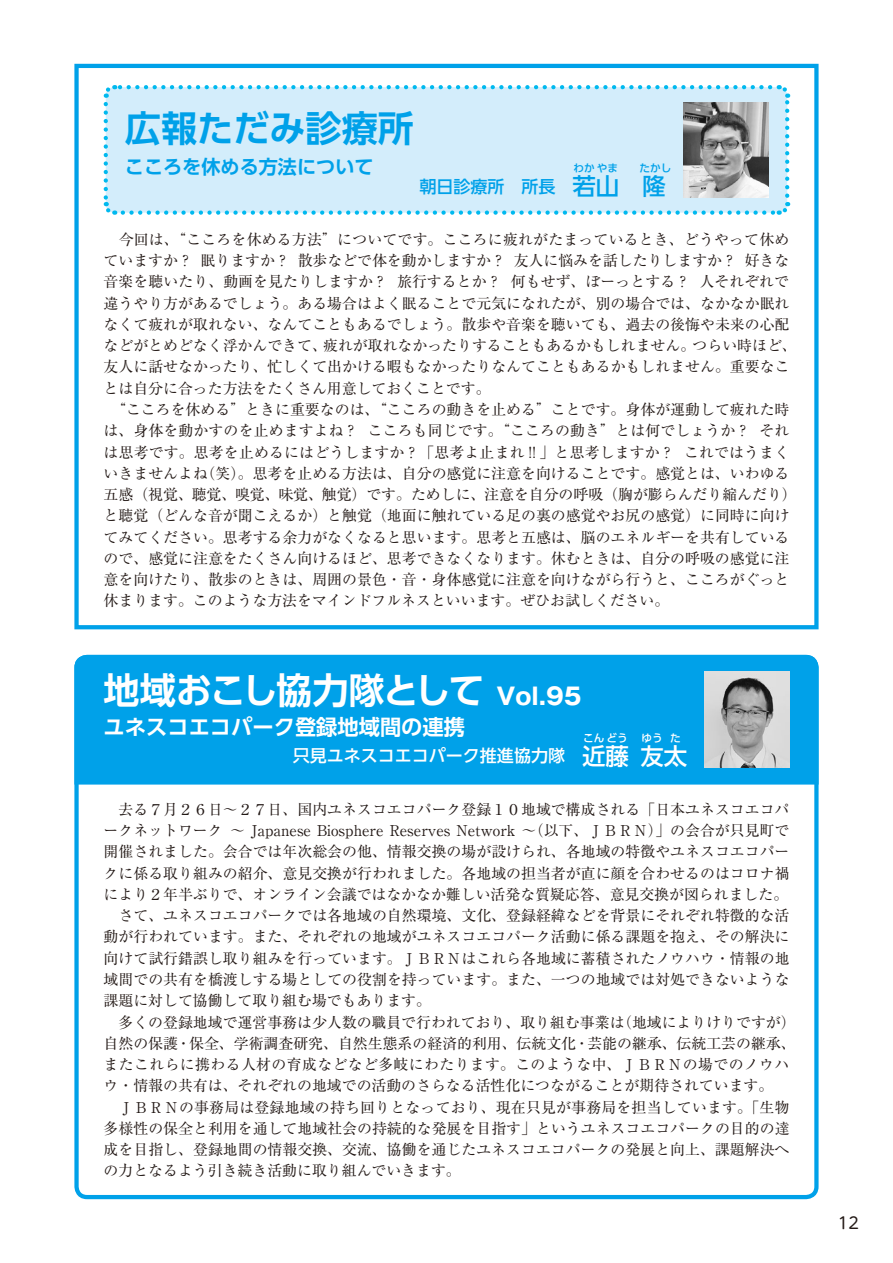
<style>
.page{position:relative;width:893px;height:1263px;background:#fff}
.page>*{position:absolute;margin:0;border:0;box-sizing:border-box;transform-origin:0 0}
.t1{font:700 36.15px "UD Shin Go Pro De";letter-spacing:-.05em;color:#fff}
.t2{font:700 36.15px "UD Shin Go Pro De";color:#00a1e9}
.t3{font:500 23.4px "UD Shin Go Pro";color:#fff}
.t4{font:500 23.4px "UD Shin Go Pro";color:#00a1e9}
.t5{font:700 21.3px "UD Shin Go Pro De";color:#fff}
.t6{font:700 19.2px "UD Shin Go Pro De";color:#00a1e9}
.t7{font:500 16.95px "UD Shin Go Pro";color:#fff}
.t8{font:500 16.95px "UD Shin Go Pro";color:#00a1e9}
.t9{font:15.9px "UD Shin M Go Pro";color:#231916}
.t10{font:14.85px/21.3px "Ryumin Pr 6";color:#231916}
.t11{font:500 10.65px "UD Shin Go Pro";color:#00a1e9}
.t12{font:500 10.65px "UD Shin Go Pro";color:#fff}
.s1{font-size:23.4px}
.s2{font-family:"Gothic MB101 Pr 6";font-size:23.4px}
</style>
<div class="page">
<div style="left:74px;top:64px;width:745px;height:565px;border:4px solid #00a1e9"></div>
<div style="left:74px;top:655px;width:745px;height:129px;background:#00a1e9"></div>
<div style="left:106px;top:87px;width:681px;height:126px;background:#d3edfb;border-radius:9px"></div>
<svg style="left:103px;top:104px;width:13px;height:111px"></svg>
<svg style="left:123px;top:202px;width:668px;height:13px"></svg>
<svg style="left:777px;top:85px;width:14px;height:111px"></svg>
<svg style="left:103px;top:85px;width:667px;height:13px"></svg>
<img style="left:704px;top:672px;width:85px;height:95px">
<img style="left:683px;top:102px;width:85px;height:96px">
<h1 class="t2" style="left:125px;top:99px;width:291px">広報ただみ診療所</h1>
<p class="t6" style="left:125px;top:151px;width:250px">こころを休める方法について</p>
<p class="t11" style="left:573px;top:159px;width:46px">わかやま</p>
<h2 class="t4" style="left:596px;top:167px;width:25px">山</h2>
<h2 class="t4" style="left:643px;top:167px;width:25px">隆</h2>
<p class="t11" style="left:639px;top:159px;width:33px">たかし</p>
<p class="t8" style="left:419px;top:172px;width:178px">朝日診療所　所長　<span class="s1">若</span></p>
<p class="t10" style="left:104px;top:228px;width:695px">　今回は、“こころを休める方法”についてです。こころに疲れがたまっているとき、どうやって休めていますか？ 眠りますか？ 散歩などで体を動かしますか？ 友人に悩みを話したりしますか？ 好きな音楽を聴いたり、動画を見たりしますか？ 旅行するとか？ 何もせず、ぼーっとする？ 人それぞれで違うやり方があるでしょう。ある場合はよく眠ることで元気になれたが、別の場合では、なかなか眠れなくて疲れが取れない、なんてこともあるでしょう。散歩や音楽を聴いても、過去の後悔や未来の心配などがとめどなく浮かんできて、疲れが取れなかったりすることもあるかもしれません。つらい時ほど、友人に話せなかったり、忙しくて出かける暇もなかったりなんてこともあるかもしれません。重要なことは自分に合った方法をたくさん用意しておくことです。<br>　“こころを休める”ときに重要なのは、“こころの動きを止める”ことです。身体が運動して疲れた時は、身体を動かすのを止めますよね？ こころも同じです。“こころの動き”とは何でしょうか？ それは思考です。思考を止めるにはどうしますか？「思考よ止まれ‼」と思考しますか？ これではうまくいきませんよね（笑）。思考を止める方法は、自分の感覚に注意を向けることです。感覚とは、いわゆる五感（視覚、聴覚、嗅覚、味覚、触覚）です。ためしに、注意を自分の呼吸（胸が膨らんだり縮んだり）と聴覚（どんな音が聞こえるか）と触覚（地面に触れている足の裏の感覚やお尻の感覚）に同時に向けてみてください。思考する余力がなくなると思います。思考と五感は、脳のエネルギーを共有しているので、感覚に注意をたくさん向けるほど、思考できなくなります。休むときは、自分の呼吸の感覚に注意を向けたり、散歩のときは、周囲の景色・音・身体感覚に注意を向けながら行うと、こころがぐっと休まります。このような方法をマインドフルネスといいます。ぜひお試しください。</p>
<h1 class="t1" style="left:104px;top:660px;width:480px">地域おこし協力隊として <span class="s2">Vol.95</span></h1>
<p class="t7" style="left:293px;top:742px;width:314px">只見ユネスコエコパーク推進協力隊 <span class="s1">近</span></p>
<h3 class="t5" style="left:104px;top:710px;width:363px">ユネスコエコパーク登録地域間の連携</h3>
<p class="t12" style="left:583px;top:729px;width:46px">こんどう</p>
<h2 class="t3" style="left:605px;top:737px;width:25px">藤</h2>
<h2 class="t3" style="left:640px;top:737px;width:48px">友太</h2>
<p class="t12" style="left:642px;top:729px;width:23px">ゆう</p>
<p class="t12" style="left:670px;top:729px;width:12px">た</p>
<p class="t10" style="left:104px;top:798px;width:87px">　去る7月26</p>
<p class="t10" style="left:208px;top:798px;width:42px">日～27</p>
<p class="t10" style="left:268px;top:798px;width:236px">日、国内ユネスコエコパーク登録10</p>
<p class="t10" style="left:104px;top:798px;width:694px;text-indent:417px">地域で構成される「日本ユネスコエコパークネットワーク～ Japanese Biosphere Reserves Network ～（以下、JBR N）」の会合が只見町で開催されました。会合では年次総会の他、情報交換の場が設けられ、各地域の特徴やユネスコエコパークに係る取り組みの紹介、意見交換が行われました。各地域の担当者が直に顔を合わせるのはコロナ禍により2 年半ぶりで、オンライン会議ではなかなか難しい活発な質疑応答、意見交換が図られました。　さて、ユネスコエコパークでは各地域の自然環境、文化、登録経緯などを背景にそれぞれ特徴的な活動が行われています。また、それぞれの地域がユネスコエコパーク活動に係る課題を抱え、その解決に向けて試行錯誤し取り組みを行っています。JBR Nはこれら各地域に蓄積されたノウハウ・情報の地域間での共有を橋渡しする場としての役割を持っています。また、一つの地域では対処できないような課題に対して協働して取り組む場でもあります。<br>　多くの登録地域で運営事務は少人数の職員で行われており、取り組む事業は（地域によりけりですが）自然の保護・保全、学術調査研究、自然生態系の経済的利用、伝統文化・芸能の継承、伝統工芸の継承、またこれらに携わる人材の育成などなど多岐にわたります。このような中、JBR Nの場でのノウハウ・情報の共有は、それぞれの地域での活動のさらなる活性化につながることが期待されています。　JBR Nの事務局は登録地域の持ち回りとなっており、現在只見が事務局を担当しています。「生物多様性の保全と利用を通して地域社会の持続的な発展を目指す」というユネスコエコパークの目的の達成を目指し、登録地間の情報交換、交流、協働を通じたユネスコエコパークの発展と向上、課題解決への力となるよう引き続き活動に取り組んでいきます。</p>
<p class="t9" style="left:838px;top:1210px;width:23px">12</p>
</div>
